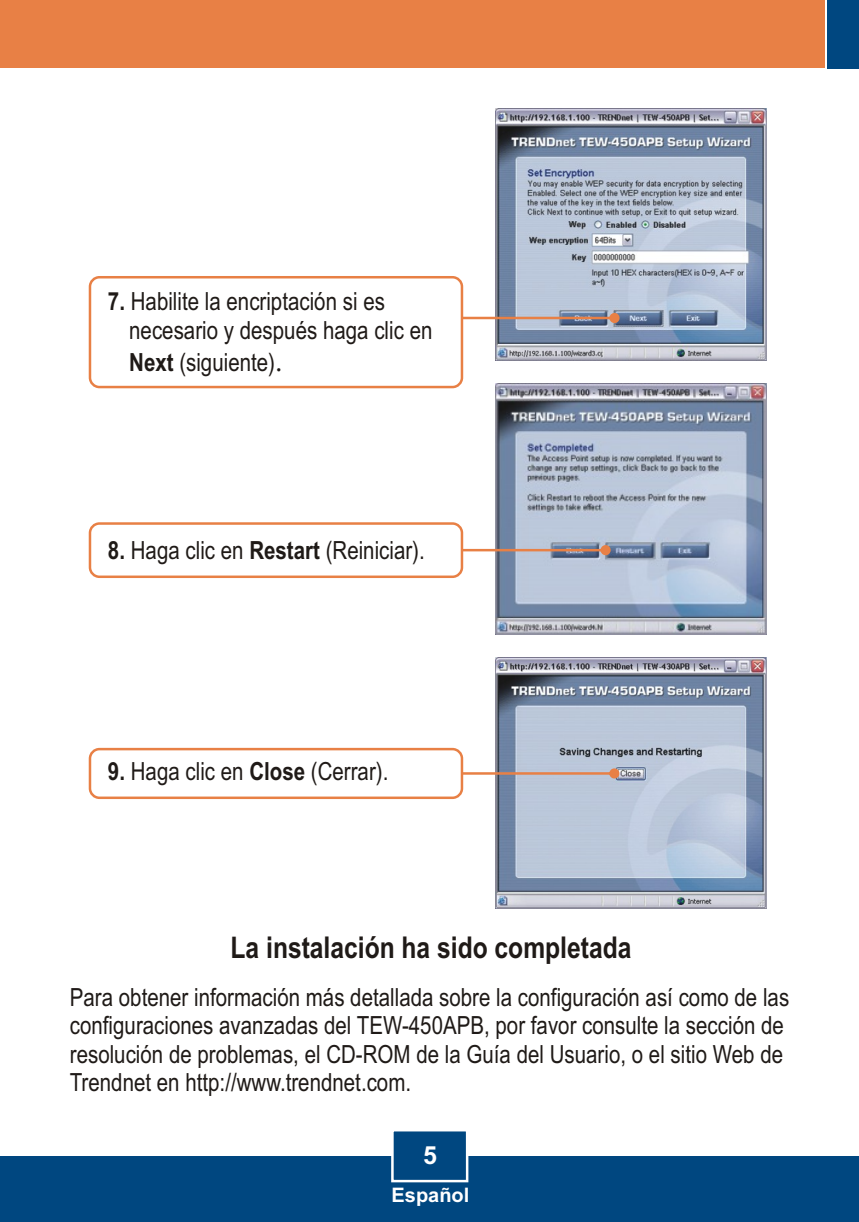
<style>
.page{position:relative;width:859px;height:1222px;background:#fff}
.page>*{position:absolute;margin:0;border:0;box-sizing:border-box;transform-origin:0 0}
.t1{font:700 30px "Arial Narrow";color:#1f1a17}
.t2{font:25px/28.2px "Arial Narrow";color:#1f1a17}
.t3{font:700 25px "Arial";color:#fff}
.t4{font:700 20px "Arial";color:#fff}
.s1{font-weight:700}
.s2{font-family:"Times New Roman";font-size:30px}
</style>
<div class="page">
<div style="left:0;top:1155px;width:859px;height:66px;background:#004780"></div>
<div style="left:0;top:0;width:824px;height:68px;background:#e88045"></div>
<div style="left:827px;top:0;width:32px;height:68px;background:#004780"></div>
<svg style="left:390px;top:1131px;width:79px;height:52px"></svg>
<img style="left:496px;top:657px;width:270px;height:251px">
<img style="left:496px;top:109px;width:270px;height:251px">
<img style="left:496px;top:383px;width:270px;height:251px">
<svg style="left:463px;top:545px;width:147px;height:10px"></svg>
<svg style="left:463px;top:313px;width:156px;height:10px;background:#b4a09f"></svg>
<div style="left:89px;top:522px;width:374px;height:56px;background:#fff;border:3px solid #e88045;border-radius:9px"></div>
<div style="left:89px;top:276px;width:374px;height:112px;background:#fff;border:3px solid #e88045;border-radius:9px"></div>
<svg style="left:463px;top:768px;width:156px;height:10px;background:#cab3ae"></svg>
<div style="left:89px;top:747px;width:374px;height:52px;background:#fff;border:3px solid #e88045;border-radius:9px"></div>
<p class="t2" style="left:129px;top:290px;width:305px;text-indent:-21px"><span class="s1">7.</span> Habilite la encriptación si es necesario y después haga clic en</p>
<p class="t2" style="left:129px;top:350px;width:155px"><span class="s1">Next</span> (siguiente)<span class="s2">.</span></p>
<p class="t2" style="left:108px;top:538px;width:318px"><span class="s1">8.</span> Haga clic en <span class="s1">Restart</span> (Reiniciar).</p>
<p class="t2" style="left:108px;top:759px;width:282px"><span class="s1">9.</span> Haga clic en <span class="s1">Close</span> (Cerrar).</p>
<p class="t1" style="left:231px;top:936px;width:402px">La instalación ha sido completada</p>
<p class="t2" style="left:70px;top:985px;width:721px">Para obtener información más detallada sobre la configuración así como de las configuraciones avanzadas del TEW-450APB, por favor consulte la sección de resolución de problemas, el CD-ROM de la Guía del Usuario, o el sitio Web de Trendnet en http://www.trendnet.com.</p>
<p class="t3" style="left:423px;top:1145px;width:15px">5</p>
<p class="t4" style="left:391px;top:1187px;width:79px">Español</p>
</div>
